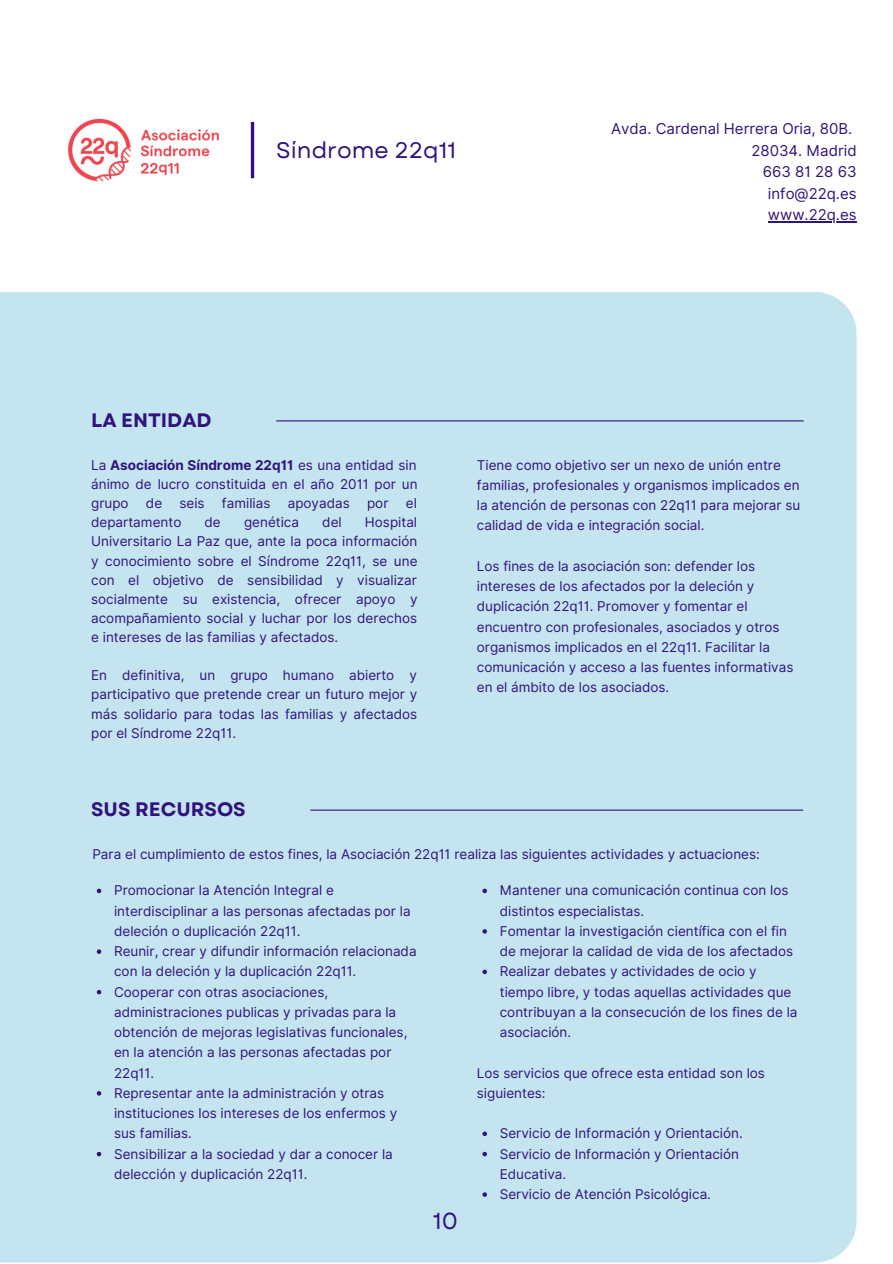
<style>
.page{position:relative;width:893px;height:1264px;background:#fff}
.page>*{position:absolute;margin:0;border:0;box-sizing:border-box;transform-origin:0 0}
.t1{font:23.1px "Garet";color:#31137c}
.t2{font:22.5px "Garet";color:#31137c}
.t3{font:700 19.5px "Garet";color:#31137c}
.t4{font:15px/21.3px "Inter";color:#31137c;text-align:right}
.t5{font:13.5px/20.2px "Inter";color:#31137c}
.s1{font-weight:700}
</style>
<div class="page">
<div style="left:0;top:292px;width:856px;height:970px;background:#c4e4f0"></div>
<hr style="left:276px;top:420px;width:527px;height:1px;background:#31137c">
<hr style="left:251px;top:122px;width:3px;height:56px;background:#31137c">
<hr style="left:310px;top:809px;width:493px;height:1px;background:#31137c">
<img style="left:68px;top:118px;width:152px;height:64px">
<hr style="left:768px;top:221px;width:88px;height:1px;background:#31137c">
<svg style="left:97px;top:888px;width:4px;height:5px"></svg>
<svg style="left:97px;top:949px;width:4px;height:4px"></svg>
<svg style="left:97px;top:989px;width:4px;height:5px"></svg>
<svg style="left:97px;top:1091px;width:4px;height:4px"></svg>
<svg style="left:97px;top:1151px;width:4px;height:5px"></svg>
<svg style="left:482px;top:888px;width:5px;height:5px"></svg>
<svg style="left:482px;top:929px;width:5px;height:4px"></svg>
<svg style="left:482px;top:969px;width:5px;height:5px"></svg>
<svg style="left:482px;top:1131px;width:5px;height:5px"></svg>
<svg style="left:482px;top:1151px;width:5px;height:5px"></svg>
<svg style="left:482px;top:1192px;width:5px;height:4px"></svg>
<h2 class="t2" style="left:276px;top:134px;width:181px">Síndrome 22q11</h2>
<p class="t4" style="left:611px;top:118px;width:247px">Avda. Cardenal Herrera Oria, 80B.<br>28034. Madrid<br>663 81 28 63<br>info@22q.es<br>www.22q.es</p>
<h3 class="t3" style="left:91px;top:406px;width:122px">LA ENTIDAD</h3>
<p class="t5" style="left:91px;top:455px;width:328px;line-height:19px;text-align:justify">La <span class="s1">Asociación Síndrome 22q11</span> es una entidad sin ánimo de lucro constituida en el año 2011 por un grupo</p>
<p class="t5" style="left:146px;top:493px;width:18px">de</p>
<p class="t5" style="left:179px;top:493px;width:27px">seis</p>
<p class="t5" style="left:222px;top:493px;width:50px">familias</p>
<p class="t5" style="left:288px;top:493px;width:64px">apoyadas</p>
<p class="t5" style="left:367px;top:493px;width:23px">por</p>
<p class="t5" style="left:406px;top:493px;width:13px">el</p>
<p class="t5" style="left:91px;top:512px;width:92px">departamento</p>
<p class="t5" style="left:204px;top:512px;width:18px">de</p>
<p class="t5" style="left:244px;top:512px;width:57px">genética</p>
<p class="t5" style="left:322px;top:512px;width:21px">del</p>
<p class="t5" style="left:91px;top:513px;width:328px;line-height:19px;text-align:justify;text-indent:274px">Hospital Universitario La Paz que, ante la poca información y conocimiento sobre el Síndrome 22q11, se une con el objetivo de sensibilidad y visualizar socialmente su existencia, ofrecer apoyo y acompañamiento social y luchar por los derechos e intereses de las familias y afectados.</p>
<p class="t5" style="left:91px;top:666px;width:327px;line-height:19px;text-align:justify">En definitiva, un grupo humano abierto y participativo que pretende crear un futuro mejor y más solidario para todas las familias y afectados por el Síndrome 22q11.</p>
<p class="t5" style="left:477px;top:454px;width:325px">Tiene como objetivo ser un nexo de unión entre familias, profesionales y organismos implicados en la atención de personas con 22q11 para mejorar su calidad de vida e integración social.</p>
<p class="t5" style="left:477px;top:556px;width:318px">Los fines de la asociación son: defender los intereses de los afectados por la deleción y duplicación 22q11. Promover y fomentar el encuentro con profesionales, asociados y otros organismos implicados en el 22q11. Facilitar la comunicación y acceso a las fuentes informativas en el ámbito de los asociados.</p>
<h3 class="t3" style="left:91px;top:795px;width:156px">SUS RECURSOS</h3>
<p class="t5" style="left:92px;top:844px;width:669px">Para el cumplimiento de estos fines, la Asociación 22q11 realiza las siguientes actividades y actuaciones:</p>
<p class="t5" style="left:114px;top:880px;width:304px">Promocionar la Atención Integral e interdisciplinar a las personas afectadas por la deleción o duplicación 22q11.<br>Reunir, crear y difundir información relacionada con la deleción y la duplicación 22q11.<br>Cooperar con otras asociaciones, administraciones publicas y privadas para la obtención de mejoras legislativas funcionales, en la atención a las personas afectadas por 22q11.<br>Representar ante la administración y otras instituciones los intereses de los enfermos y sus familias.<br>Sensibilizar a la sociedad y dar a conocer la delección y duplicación 22q11.</p>
<p class="t5" style="left:499px;top:880px;width:299px">Mantener una comunicación continua con los distintos especialistas.<br>Fomentar la investigación científica con el fin de mejorar la calidad de vida de los afectados Realizar debates y actividades de ocio y tiempo libre, y todas aquellas actividades que contribuyan a la consecución de los fines de la asociación.</p>
<p class="t5" style="left:477px;top:1062px;width:289px">Los servicios que ofrece esta entidad son los siguientes:</p>
<p class="t5" style="left:499px;top:1123px;width:244px">Servicio de Información y Orientación.<br>Servicio de Información y Orientación<br>Educativa.<br>Servicio de Atención Psicológica.</p>
<h1 class="t1" style="left:433px;top:1204px;width:27px">10</h1>
</div>
